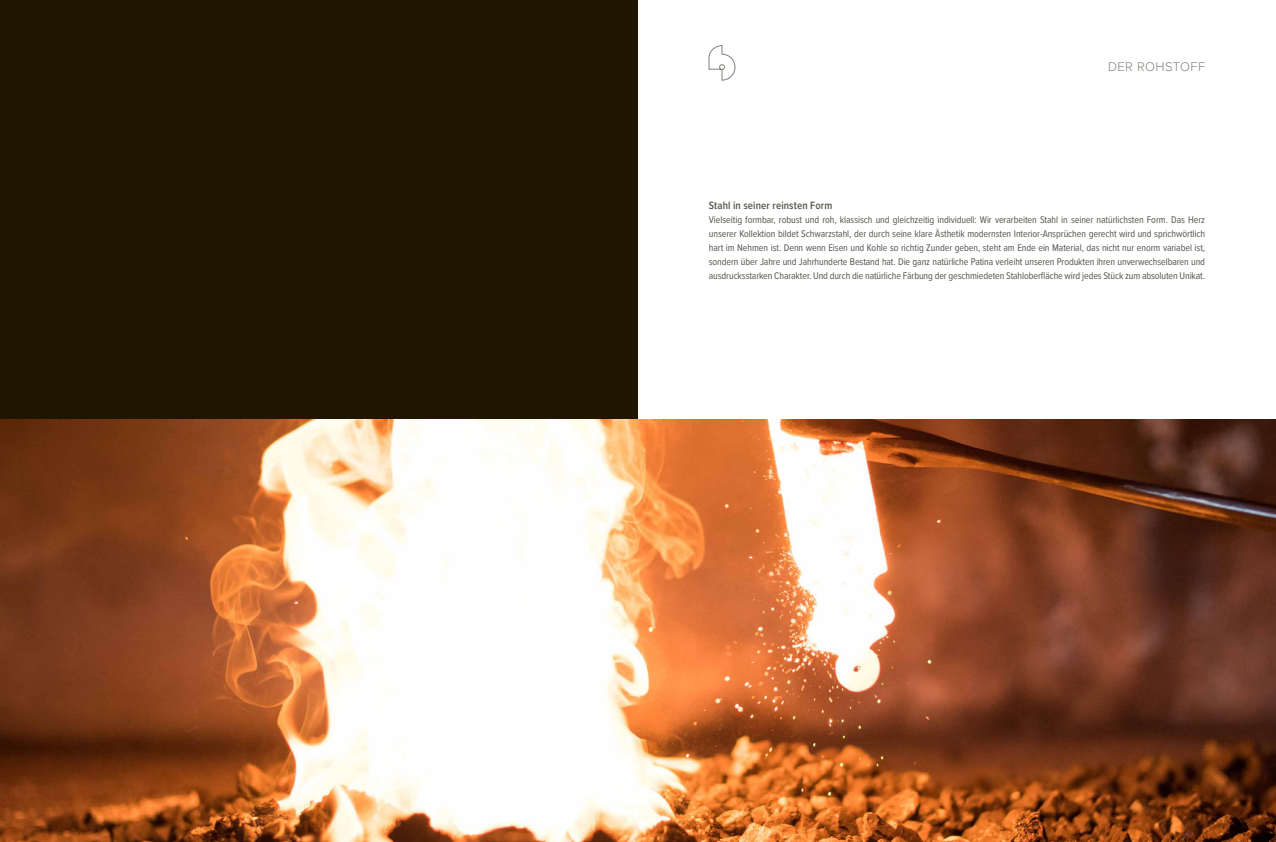
<style>
.page{position:relative;width:1276px;height:842px;background:#fff}
.page>*{position:absolute;margin:0;border:0;box-sizing:border-box;transform-origin:0 0}
.t1{font:300 13px "Proxima Nova";letter-spacing:.03em;color:#81807a}
.t2{font:600 11px "Proxima Nova Cond";letter-spacing:.01em;color:#57544b}
.t3{font:10px/14px "Proxima Nova Cond";letter-spacing:-.01em;color:#57544b;text-align:justify}
</style>
<div class="page">
<svg style="left:709px;top:45px;width:26px;height:35px"></svg>
<div style="left:0;top:0;width:638px;height:842px;background:#201600"></div>
<img style="left:0;top:420px;width:1276px;height:422px">
<h1 class="t1" style="left:1108px;top:56px;width:98px">DER ROHSTOFF</h1>
<p class="t2" style="left:709px;top:197px;width:125px">Stahl in seiner reinsten Form</p>
<p class="t3" style="left:709px;top:212px;width:498px">Vielseitig formbar, robust und roh, klassisch und gleichzeitig individuell: Wir verarbeiten Stahl in seiner natürlichsten Form. Das Herz unserer Kollektion bildet Schwarzstahl, der durch seine klare Ästhetik modernsten Interior-Ansprüchen gerecht wird und sprichwörtlich hart im Nehmen ist. Denn wenn Eisen und Kohle so richtig Zunder geben, steht am Ende ein Material, das nicht nur enorm variabel ist, sondern über Jahre und Jahrhunderte Bestand hat. Die ganz natürliche Patina verleiht unseren Produkten ihren unverwechselbaren und ausdrucksstarken Charakter. Und durch die natürliche Färbung der geschmiedeten Stahloberfläche wird jedes Stück zum absoluten Unikat.</p>
</div>
